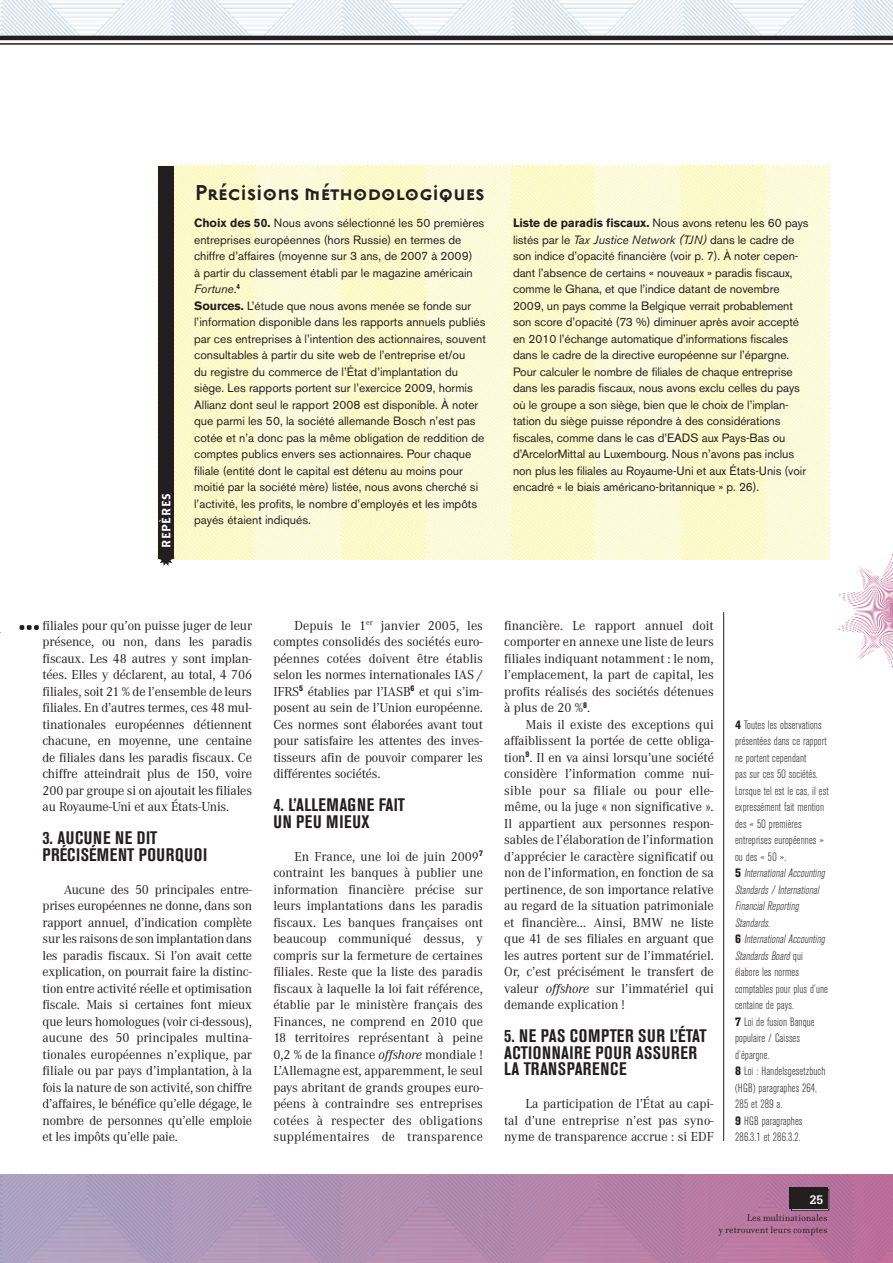
<style>
.page{position:relative;width:893px;height:1263px;background:#fff}
.page>*{position:absolute;margin:0;border:0;box-sizing:border-box;transform-origin:0 0}
.t1{font:700 24px "Mason Sans Alternate";letter-spacing:-.02em;color:#231f20}
.t2{font:700 condensed 18px/16.5px "Akzidenz Grotesk BE";letter-spacing:.035em;color:#231f20}
.t3{font:13.5px/16.5px "Corporate A";letter-spacing:-.005em;color:#231f20;text-align:justify}
.t4{font:12px/16.5px "Akzidenz Grotesk BE";color:#231f20}
.t5{font:300 condensed 12px/16.5px "Akzidenz Grotesk BE";letter-spacing:.01em;color:#231f20}
.t6{font:12px "Brothers";letter-spacing:.06em;color:#fff}
.t7{font:700 12px "Glypha";color:#fff}
.t8{font:10.5px/12px "Filosofia";color:#231f20;text-align:right}
.s1{font-weight:700}
.s2{font-style:italic}
.s3{font-weight:800}
</style>
<div class="page">
<img style="left:0;top:0;width:893px;height:36px">
<hr style="left:0;top:36px;width:893px;height:4px;background:#231f20">
<hr style="left:0;top:43px;width:893px;height:2px;background:#231f20">
<img style="left:838px;top:553px;width:55px;height:115px">
<img style="left:0;top:1174px;width:893px;height:89px">
<hr style="left:723px;top:612px;width:1px;height:529px;background:#231f20">
<img style="left:174px;top:166px;width:655px;height:393px">
<div style="left:158px;top:166px;width:16px;height:393px;background:#231f20"></div>
<svg style="left:158px;top:559px;width:16px;height:7px"></svg>
<svg style="left:20px;top:625px;width:19px;height:5px"></svg>
<div style="left:791px;top:1189px;width:38px;height:21px;border:1px solid #231f20"></div>
<div style="left:789px;top:1187px;width:38px;height:21px;background:#231f20"></div>
<p class="t6" style="left:159px;top:548px;width:56px;rotate:-90deg">REPÈRES</p>
<h1 class="t1" style="left:194px;top:178px;width:292px">Précisions méthodologiques</h1>
<p class="t4" style="left:194px;top:215px;width:293px"><span class="s1">Choix des 50.</span> Nous avons sélectionné les 50 premières entreprises européennes (hors Russie) en termes de chiffre d’affaires (moyenne sur 3 ans, de 2007 à 2009)<br>à partir du classement établi par le magazine américain <span class="s2">Fortune</span>.<sup>4<br></sup><span class="s1">Sources.</span> L’étude que nous avons menée se fonde sur l’information disponible dans les rapports annuels publiés par ces entreprises à l’intention des actionnaires, souvent consultables à partir du site web de l’entreprise et/ou<br>du registre du commerce de l’État d’implantation du siège. Les rapports portent sur l’exercice 2009, hormis Allianz dont seul le rapport 2008 est disponible. À noter que parmi les 50, la société allemande Bosch n’est pas cotée et n’a donc pas la même obligation de reddition de comptes publics envers ses actionnaires. Pour chaque filiale (entité dont le capital est détenu au moins pour moitié par la société mère) listée, nous avons cherché si l’activité, les profits, le nombre d’employés et les impôts payés étaient indiqués.</p>
<p class="t4" style="left:513px;top:215px;width:297px"><span class="s1">Liste de paradis fiscaux.</span> Nous avons retenu les 60 pays listés par le <span class="s2">Tax Justice Network (TJN)</span> dans le cadre de son indice d’opacité financière (voir p. 7). À noter cepen&shy;dant l’absence de certains « nouveaux » paradis fiscaux, comme le Ghana, et que l’indice datant de novembre 2009, un pays comme la Belgique verrait probablement son score d’opacité (73 %) diminuer après avoir accepté en 2010 l’échange automatique d’informations fiscales dans le cadre de la directive européenne sur l’épargne.<br>Pour calculer le nombre de filiales de chaque entreprise dans les paradis fiscaux, nous avons exclu celles du pays où le groupe a son siège, bien que le choix de l’implan&shy;tation du siège puisse répondre à des considérations fiscales, comme dans le cas d’EADS aux Pays-Bas ou d’ArcelorMittal au Luxembourg. Nous n’avons pas inclus non plus les filiales au Royaume-Uni et aux États-Unis (voir encadré « le biais américano-britannique » p. 26).</p>
<p class="t3" style="left:43px;top:617px;width:211px">filiales pour qu’on puisse juger de leur présence, ou non, dans les paradis fiscaux. Les 48 autres y sont implan&shy;tées. Elles y déclarent, au total, 4 706 filiales, soit 21 % de l’ensemble de leurs filiales. En d’autres termes, ces 48 mul&shy;tinationales européennes détiennent chacune, en moyenne, une centaine de filiales dans les paradis fiscaux. Ce chiffre atteindrait plus de 150, voire 200 par groupe si on ajoutait les filiales au Royaume-Uni et aux États-Unis.</p>
<h2 class="t2" style="left:43px;top:830px;width:166px">3. AUCUNE NE DIT<br>PRÉCISÉMENT POURQUOI</h2>
<p class="t3" style="left:43px;top:881px;width:211px;text-indent:21px">Aucune des 50 principales entre&shy;prises européennes ne donne, dans son rapport annuel, d’indication complète sur les raisons de son implantation dans les paradis fiscaux. Si l’on avait cette explication, on pourrait faire la distinc&shy;tion entre activité réelle et optimisation fiscale. Mais si certaines font mieux que leurs homologues (voir ci-dessous), aucune des 50 principales multina&shy;tionales européennes n’explique, par filiale ou par pays d’implantation, à la fois la nature de son activité, son chiffre d’affaires, le bénéfice qu’elle dégage, le nombre de personnes qu’elle emploie et les impôts qu’elle paie.</p>
<p class="t3" style="left:273px;top:617px;width:211px;text-indent:21px">Depuis le 1<sup>er</sup> janvier 2005, les comptes consolidés des sociétés euro&shy;péennes cotées doivent être établis selon les normes internationales IAS / IFRS<sup>5</sup> établies par l’IASB<sup>6</sup> et qui s’im&shy;posent au sein de l’Union européenne.<br>Ces normes sont élaborées avant tout pour satisfaire les attentes des inves&shy;tisseurs afin de pouvoir comparer les différentes sociétés.</p>
<h2 class="t2" style="left:273px;top:797px;width:133px">4. L’ALLEMAGNE FAIT<br>UN PEU MIEUX</h2>
<p class="t3" style="left:273px;top:848px;width:211px;text-indent:21px">En France, une loi de juin 2009<sup>7 </sup>contraint les banques à publier une information financière précise sur leurs implantations dans les paradis fiscaux. Les banques françaises ont beaucoup communiqué dessus, y compris sur la fermeture de certaines filiales. Reste que la liste des paradis fiscaux à laquelle la loi fait référence, établie par le ministère français des Finances, ne comprend en 2010 que 18 territoires représentant à peine 0,2 % de la finance <span class="s2">offshore</span> mondiale !<br>L’Allemagne est, apparemment, le seul pays abritant de grands groupes euro&shy;péens à contraindre ses entreprises cotées à respecter des obligations supplémentaires de transparence</p>
<p class="t3" style="left:504px;top:617px;width:211px">financière. Le rapport annuel doit comporter en annexe une liste de leurs filiales indiquant notamment : le nom, l’emplacement, la part de capital, les profits réalisés des sociétés détenues à plus de 20 %<sup>8</sup>.</p>
<p class="t3" style="left:504px;top:716px;width:211px;text-indent:21px">Mais il existe des exceptions qui affaiblissent la portée de cette obliga&shy;tion<sup>9</sup>. Il en va ainsi lorsqu’une société considère l’information comme nui&shy;sible pour sa filiale ou pour elle&shy;même, ou la juge « non significative ».<br>Il appartient aux personnes respon&shy;sables de l’élaboration de l’information d’apprécier le caractère significatif ou non de l’information, en fonction de sa pertinence, de son importance relative au regard de la situation patrimoniale et financière… Ainsi, BMW ne liste que 41 de ses filiales en arguant que les autres portent sur de l’immatériel.<br>Or, c’est précisément le transfert de valeur <span class="s2">offshore</span> sur l’immatériel qui demande explication !</p>
<h2 class="t2" style="left:504px;top:1028px;width:204px">5. NE PAS COMPTER SUR L’ÉTAT<br>ACTIONNAIRE POUR ASSURER<br>LA TRANSPARENCE</h2>
<p class="t3" style="left:504px;top:1096px;width:211px;text-indent:21px">La participation de l’État au capi&shy;tal d’une entreprise n’est pas syno&shy;nyme de transparence accrue : si EDF</p>
<p class="t5" style="left:735px;top:717px;width:95px"><span class="s3">4</span> Toutes les observations présentées dans ce rapport ne portent cependant<br>pas sur ces 50 sociétés.<br>Lorsque tel est le cas, il est expressément fait mention des « 50 premières entreprises européennes » ou des « 50 ».<br><span class="s3">5</span> <span class="s2">InternationalAccounting<br>Standards/International<br>FinancialReporting<br>Standards.<br></span><span class="s3">6</span> <span class="s2">InternationalAccounting<br>StandardsBoard</span>q u i élabore les normes comptables pour plus d’une centaine de pays.<br><span class="s3">7</span> Loi de fusion Banque populaire / Caisses d’épargne.<br><span class="s3">8</span> Loi : Handelsgesetzbuch (HGB) paragraphes 264,<br>285 et 289 a.<br><span class="s3">9</span> HGB paragraphes<br>286.3.1 et 286.3.2.</p>
<p class="t7" style="left:810px;top:1193px;width:15px">25</p>
<p class="t8" style="left:719px;top:1211px;width:110px">Les multinationales<br>y retrouvent leurs comptes</p>
</div>
